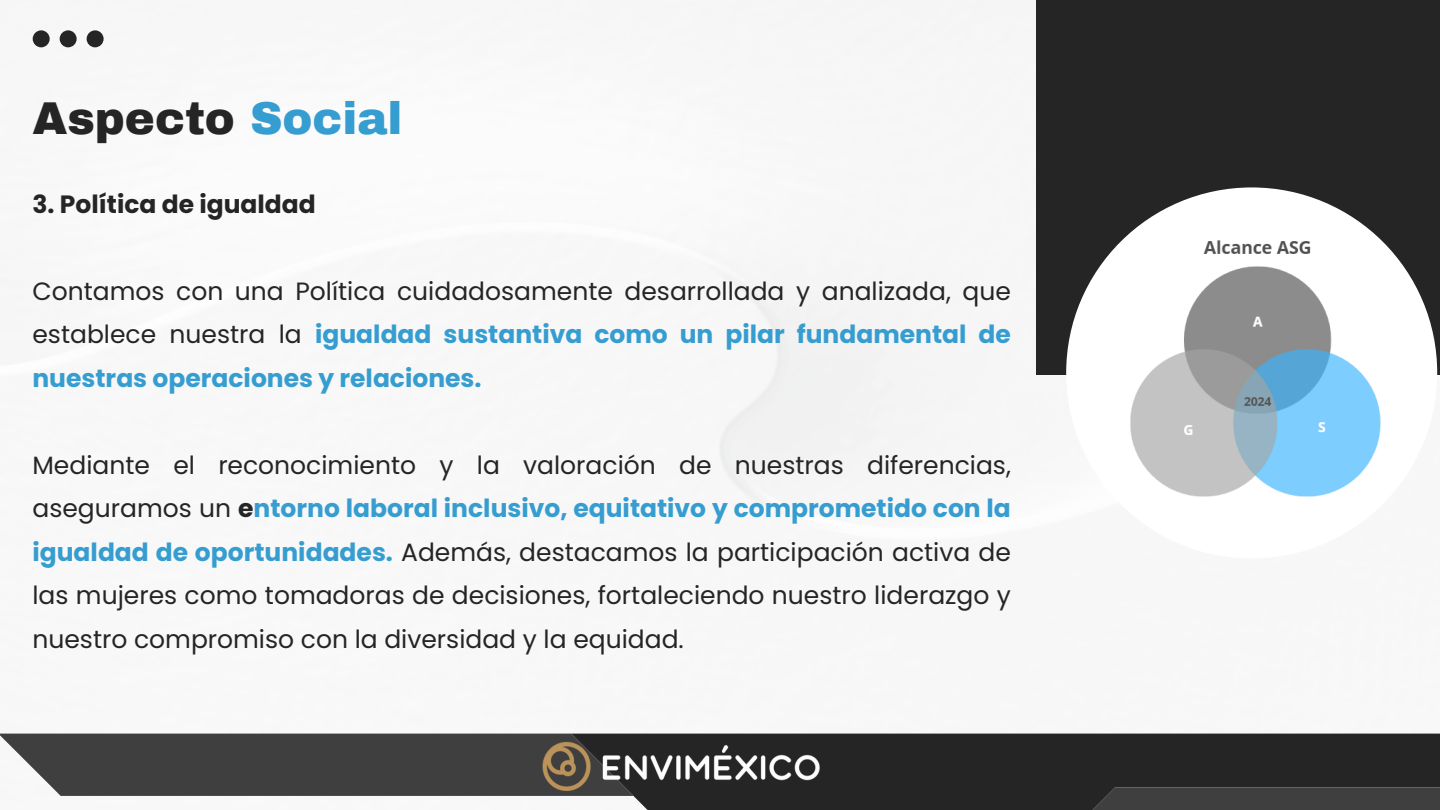
<style>
.page{position:relative;width:1440px;height:810px;background:#fff}
.page>*{position:absolute;margin:0;border:0;box-sizing:border-box;transform-origin:0 0}
.t1{font:900 45px "Archivo";color:#252525}
.t2{font:25px/43.5px "Poppins";color:#252525;text-align:justify}
.t3{font:700 25px "Poppins";color:#252525}
.s1{color:#369dd0}
.s2{font-weight:700;color:#369dd0}
.s3{font-weight:700}
</style>
<div class="page">
<div style="left:1036px;top:0;width:404px;height:375px;background:#252525"></div>
<div style="left:1066px;top:187px;width:371px;height:371px;background:#fff;border-radius:50%"></div>
<img style="left:1083px;top:205px;width:337px;height:336px;border-radius:50%">
<div style="left:571px;top:734px;width:869px;height:76px;background:#252525"></div>
<svg style="left:1016px;top:788px;width:424px;height:22px"></svg>
<svg style="left:0;top:734px;width:633px;height:62px"></svg>
<img style="left:542px;top:742px;width:279px;height:49px">
<svg style="left:33px;top:30px;width:71px;height:17px"></svg>
<p class="t1" style="left:32px;top:94px;width:372px">Aspecto <span class="s1">Social</span></p>
<p class="t3" style="left:32px;top:187px;width:285px">3. Política de igualdad</p>
<h1 class="t2" style="left:32px;top:269px;width:980px">Contamos con una Política cuidadosamente desarrollada y analizada, que establece nuestra la <span class="s2">igualdad sustantiva como un pilar fundamental de nuestras operaciones y relaciones.</span></h1>
<h2 class="t2" style="left:32px;top:443px;width:980px">Mediante el reconocimiento y la valoración de nuestras diferencias, aseguramos un <span class="s3">e</span><span class="s2">ntorno laboral inclusivo, equitativo y comprometido con la igualdad de oportunidades.</span> Además, destacamos la participación activa de las mujeres como tomadoras de decisiones, fortaleciendo nuestro liderazgo y nuestro compromiso con la diversidad y la equidad.</h2>
</div>
